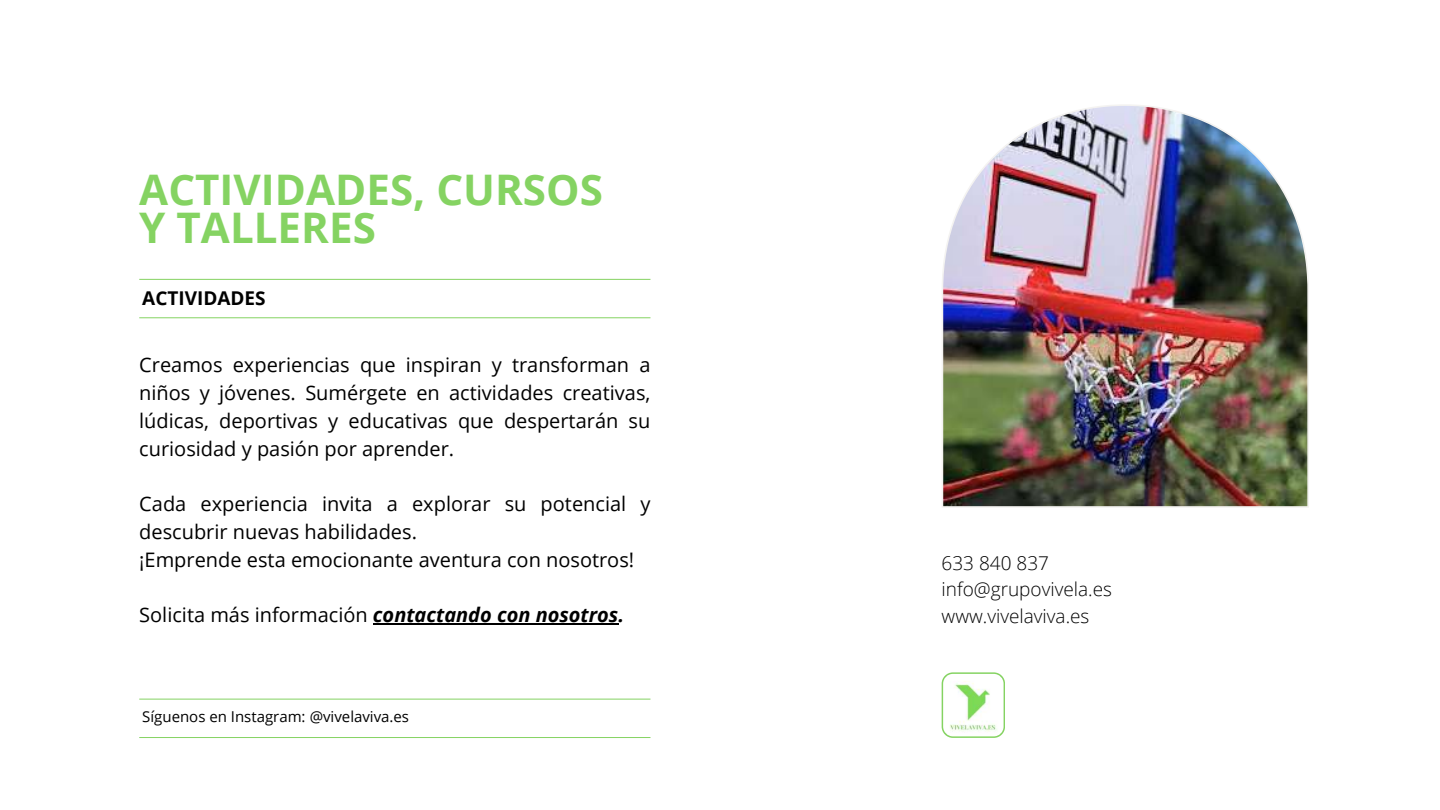
<style>
.page{position:relative;width:1440px;height:810px;background:#fff}
.page>*{position:absolute;margin:0;border:0;box-sizing:border-box;transform-origin:0 0}
.t1{font:700 42.2px/38.2px "Open Sans";color:#85d362}
.t2{font:20px/27.8px "Open Sans";color:#000;text-align:justify}
.t3{font:italic 700 20px "Open Sans";color:#000}
.t4{font:300 19px/26.2px "Open Sans";color:#000}
.t5{font:700 19px "Open Sans";color:#000}
.t6{font:15px "Open Sans";color:#000}
.s1{font-weight:400;font-style:normal}
</style>
<div class="page">
<hr style="left:139px;top:279px;width:511px;height:1px;background:#85d362">
<hr style="left:139px;top:317px;width:511px;height:1px;background:#85d362">
<img style="left:942px;top:105px;width:367px;height:403px">
<hr style="left:139px;top:699px;width:511px;height:1px;background:#85d362">
<hr style="left:139px;top:737px;width:511px;height:1px;background:#85d362">
<hr style="left:373px;top:624px;width:245px;height:1px;background:#000">
<svg style="left:942px;top:672px;width:63px;height:66px"></svg>
<h1 class="t1" style="left:139px;top:169px;width:465px">ACTIVIDADES, CURSOS<br>Y TALLERES</h1>
<p class="t5" style="left:142px;top:285px;width:125px">ACTIVIDADES</p>
<p class="t2" style="left:139px;top:351px;width:513px">Creamos experiencias que inspiran y transforman a niños y jóvenes. Sumérgete en actividades creativas, lúdicas, deportivas y educativas que despertarán su curiosidad y pasión por aprender.</p>
<p class="t2" style="left:139px;top:490px;width:513px;text-align:left">Cada experiencia invita a explorar su potencial y descubrir nuevas habilidades.<br>¡Emprende esta emocionante aventura con nosotros!</p>
<p class="t3" style="left:139px;top:601px;width:486px"><span class="s1">Solicita más información</span> contactando con nosotros.</p>
<p class="t6" style="left:142px;top:706px;width:268px">Síguenos en Instagram: @vivelaviva.es</p>
<p class="t4" style="left:942px;top:550px;width:172px">633 840 837 info@grupovivela.es www.vivelaviva.es</p>
</div>
